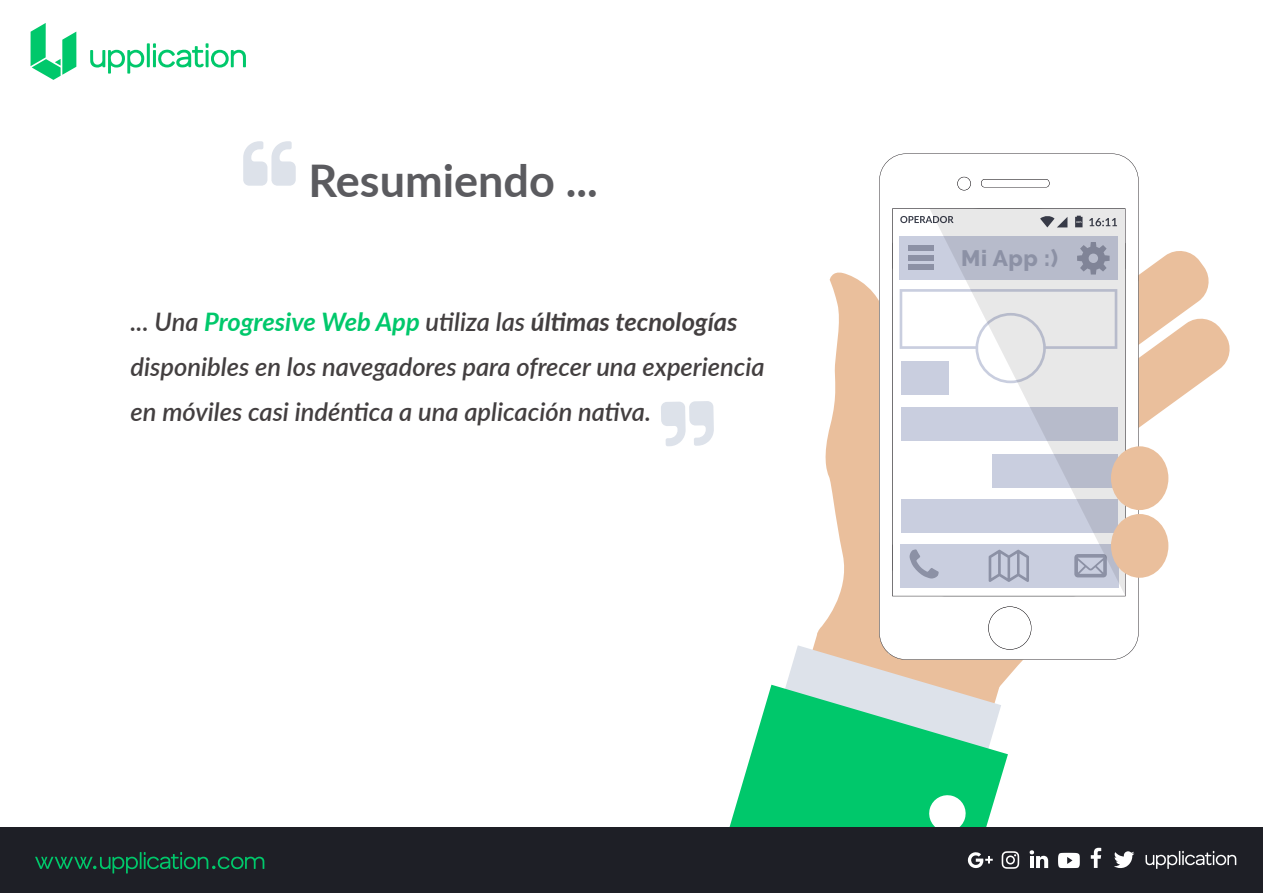
<style>
.page{position:relative;width:1263px;height:893px;background:#fff}
.page>*{position:absolute;margin:0;border:0;box-sizing:border-box;transform-origin:0 0}
.t1{font:700 45px "Lato";color:#5b5b5f}
.t2{font:italic 600 25.5px/45px "Lato";color:#433f40}
.t3{font:800 22.5px "Raleway";color:#8c91a5}
.s1{font-weight:700;color:#00c86b}
.s2{font-weight:700}
</style>
<div class="page">
<svg style="left:818px;top:272px;width:205px;height:413px;fill:#eabf9c"></svg>
<svg style="left:814px;top:632px;width:65px;height:13px"></svg>
<svg style="left:771px;top:645px;width:230px;height:40px;background:#e7d4c6"></svg>
<svg style="left:729px;top:685px;width:279px;height:142px;background:#4ad394"></svg>
<svg style="left:927px;top:793px;width:41px;height:34px"></svg>
<svg style="left:879px;top:154px;width:259px;height:506px"></svg>
<div style="left:899px;top:236px;width:219px;height:44px;background:#c9cedf"></div>
<svg style="left:900px;top:242px;width:330px;height:215px"></svg>
<svg style="left:900px;top:216px;width:30px;height:7px"></svg>
<div style="left:900px;top:544px;width:218px;height:44px;background:#c9cedf"></div>
<div style="left:901px;top:407px;width:216px;height:33px;background:#c9cedf"></div>
<div style="left:901px;top:361px;width:47px;height:34px;background:#c9cedf"></div>
<div style="left:901px;top:499px;width:217px;height:33px;background:#c9cedf"></div>
<svg style="left:909px;top:549px;width:21px;height:29px"></svg>
<svg style="left:930px;top:209px;width:195px;height:387px"></svg>
<div style="left:1111px;top:514px;width:57px;height:64px;background:#eabf9c;border-radius:50%"></div>
<div style="left:1111px;top:446px;width:57px;height:64px;background:#eabf9c;border-radius:50%"></div>
<svg style="left:90px;top:43px;width:156px;height:31px"></svg>
<svg style="left:31px;top:23px;width:45px;height:57px"></svg>
<svg style="left:243px;top:141px;width:53px;height:45px"></svg>
<svg style="left:661px;top:401px;width:53px;height:45px"></svg>
<div style="left:0;top:827px;width:1263px;height:65px;background:#1e1f26"></div>
<svg style="left:1145px;top:850px;width:91px;height:19px"></svg>
<svg style="left:1001px;top:851px;width:18px;height:18px"></svg>
<svg style="left:1058px;top:852px;width:22px;height:16px"></svg>
<svg style="left:1090px;top:847px;width:11px;height:21px"></svg>
<svg style="left:1114px;top:851px;width:20px;height:17px"></svg>
<svg style="left:1029px;top:850px;width:19px;height:18px"></svg>
<svg style="left:967px;top:852px;width:26px;height:16px"></svg>
<svg style="left:35px;top:852px;width:229px;height:22px"></svg>
<h1 class="t1" style="left:308px;top:147px;width:291px">Resumiendo ...</h1>
<p class="t2" style="left:131px;top:298px;width:635px">... Una <span class="s1">Progresive Web App</span> utiliza las <span class="s2">últimas tecnologías </span>disponibles en los navegadores para ofrecer una experiencia en móviles casi indéntica a una aplicación nativa.</p>
<p class="t3" style="left:961px;top:246px;width:98px">Mi App :)</p>
</div>
